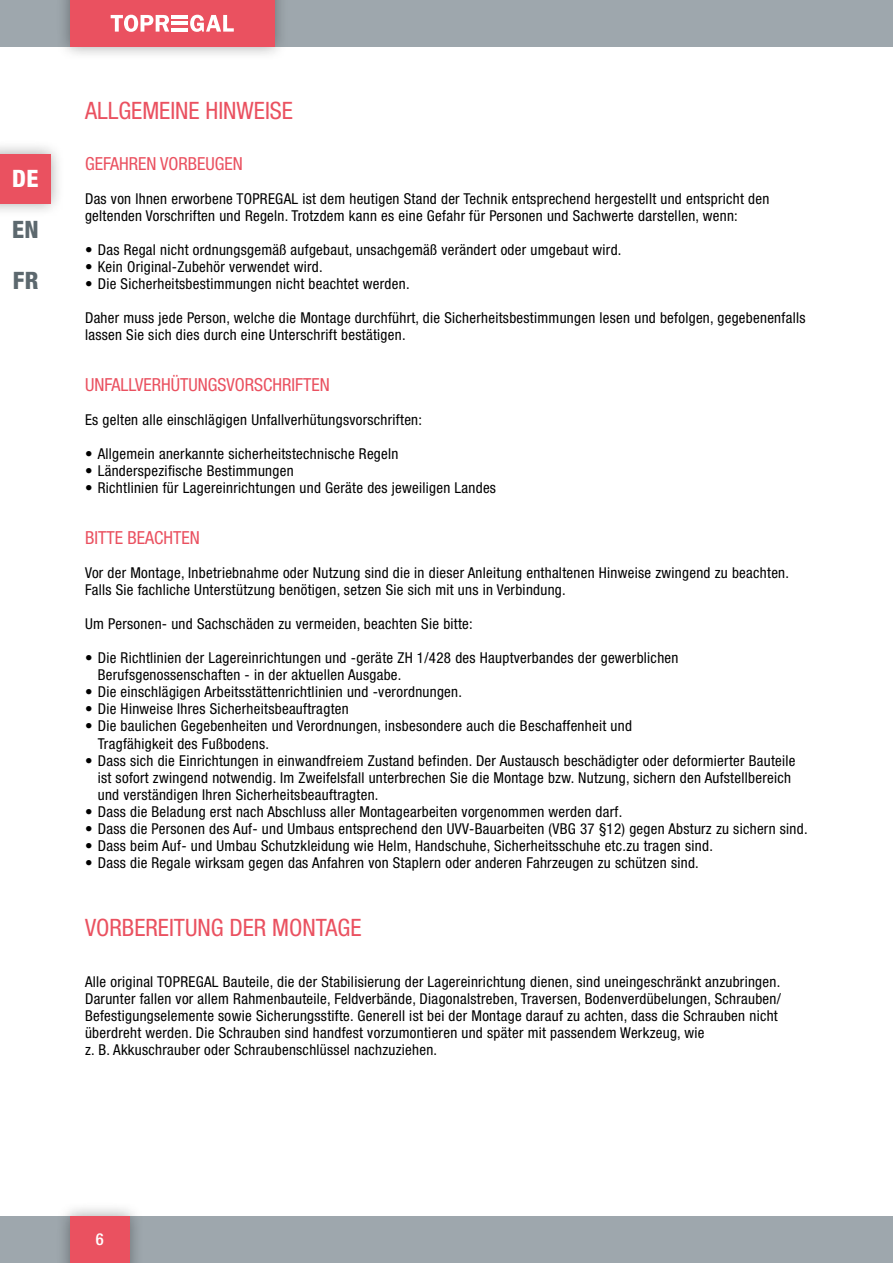
<style>
.page{position:relative;width:893px;height:1263px;background:#fff}
.page>*{position:absolute;margin:0;border:0;box-sizing:border-box;transform-origin:0 0}
.t1{font:condensed 24px "Helvetica Neue LT Pro";color:#ea5160}
.t2{font:800 condensed 24px/51px "Helvetica Neue LT Pro";color:#5c686e}
.t3{font:800 condensed 24px "Helvetica Neue LT Pro";color:#fff}
.t4{font:condensed 18px "Helvetica Neue LT Pro";color:#ea5160}
.t5{font:500 condensed 16.5px "Helvetica Neue LT Pro";color:#fff}
.t6{font:condensed 15px/17px "Helvetica Neue LT Pro";letter-spacing:.02em;color:#000}
</style>
<div class="page">
<div style="left:0;top:1216px;width:893px;height:47px;background:#9ea7ad"></div>
<div style="left:0;top:0;width:893px;height:47px;background:#9ea7ad"></div>
<div style="left:56px;top:0;width:233px;height:61px;background:#000;opacity:.35"></div>
<div style="left:70px;top:0;width:204px;height:47px;background:#ea5160"></div>
<div style="left:56px;top:1202px;width:88px;height:61px;background:#000;opacity:.35"></div>
<div style="left:70px;top:1216px;width:60px;height:47px;background:#ea5160"></div>
<div style="left:0;top:139px;width:65px;height:78px;background:#000;opacity:.35"></div>
<div style="left:0;top:154px;width:50px;height:49px;background:#ea5160"></div>
<svg style="left:111px;top:15px;width:58px;height:17px"></svg>
<svg style="left:190px;top:15px;width:44px;height:17px"></svg>
<hr style="left:171px;top:15px;width:17px;height:3px;background:#fff">
<hr style="left:171px;top:22px;width:17px;height:3px;background:#fff">
<hr style="left:171px;top:28px;width:17px;height:4px;background:#fff">
<h1 class="t3" style="left:12px;top:164px;width:28px">DE</h1>
<h1 class="t2" style="left:12px;top:204px;width:28px">EN<br>FR</h1>
<h1 class="t1" style="left:85px;top:96px;width:210px">ALLGEMEINE HINWEISE</h1>
<p class="t4" style="left:85px;top:153px;width:159px">GEFAHREN VORBEUGEN</p>
<p class="t6" style="left:85px;top:190px;width:686px">Das von Ihnen erworbene TOPREGAL ist dem heutigen Stand der Technik entsprechend hergestellt und entspricht den geltenden Vorschriften und Regeln. Trotzdem kann es eine Gefahr für Personen und Sachwerte darstellen, wenn:</p>
<p class="t6" style="left:85px;top:241px;width:538px">• Das Regal nicht ordnungsgemäß aufgebaut, unsachgemäß verändert oder umgebaut wird.</p>
<p class="t6" style="left:85px;top:258px;width:239px">• Kein Original-Zubehör verwendet wird.</p>
<p class="t6" style="left:85px;top:275px;width:326px">• Die Sicherheitsbestimmungen nicht beachtet werden.</p>
<p class="t6" style="left:85px;top:309px;width:722px">Daher muss jede Person, welche die Montage durchführt, die Sicherheitsbestimmungen lesen und befolgen, gegebenenfalls lassen Sie sich dies durch eine Unterschrift bestätigen.</p>
<p class="t4" style="left:85px;top:374px;width:246px">UNFALLVERHÜTUNGSVORSCHRIFTEN</p>
<p class="t6" style="left:85px;top:411px;width:339px">Es gelten alle einschlägigen Unfallverhütungsvorschriften:</p>
<p class="t6" style="left:85px;top:445px;width:315px">• Allgemein anerkannte sicherheitstechnische Regeln</p>
<p class="t6" style="left:85px;top:462px;width:210px">• Länderspezifische Bestimmungen</p>
<p class="t6" style="left:85px;top:479px;width:413px">• Richtlinien für Lagereinrichtungen und Geräte des jeweiligen Landes</p>
<p class="t4" style="left:85px;top:527px;width:116px">BITTE BEACHTEN</p>
<p class="t6" style="left:85px;top:564px;width:706px">Vor der Montage, Inbetriebnahme oder Nutzung sind die in dieser Anleitung enthaltenen Hinweise zwingend zu beachten.<br>Falls Sie fachliche Unterstützung benötigen, setzen Sie sich mit uns in Verbindung.</p>
<p class="t6" style="left:85px;top:615px;width:389px">Um Personen- und Sachschäden zu vermeiden, beachten Sie bitte:</p>
<p class="t6" style="left:98px;top:649px;width:582px;text-indent:-13px">• Die Richtlinien der Lagereinrichtungen und -geräte ZH 1/428 des Hauptverbandes der gewerblichen<br>Berufsgenossenschaften - in der aktuellen Ausgabe.</p>
<p class="t6" style="left:85px;top:683px;width:379px">• Die einschlägigen Arbeitsstättenrichtlinien und -verordnungen.</p>
<p class="t6" style="left:85px;top:700px;width:265px">• Die Hinweise Ihres Sicherheitsbeauftragten</p>
<p class="t6" style="left:98px;top:717px;width:536px;text-indent:-13px">• Die baulichen Gegebenheiten und Verordnungen, insbesondere auch die Beschaffenheit und<br>Tragfähigkeit des Fußbodens.</p>
<p class="t6" style="left:98px;top:751px;width:699px;text-indent:-13px">• Dass sich die Einrichtungen in einwandfreiem Zustand befinden. Der Austausch beschädigter oder deformierter Bauteile ist sofort zwingend notwendig. Im Zweifelsfall unterbrechen Sie die Montage bzw. Nutzung, sichern den Aufstellbereich und verständigen Ihren Sicherheitsbeauftragten.</p>
<p class="t6" style="left:85px;top:803px;width:539px">• Dass die Beladung erst nach Abschluss aller Montagearbeiten vorgenommen werden darf.</p>
<p class="t6" style="left:85px;top:820px;width:724px">• Dass die Personen des Auf- und Umbaus entsprechend den UVV-Bauarbeiten (VBG 37 §12) gegen Absturz zu sichern sind.</p>
<p class="t6" style="left:85px;top:837px;width:629px">• Dass beim Auf- und Umbau Schutzkleidung wie Helm, Handschuhe, Sicherheitsschuhe etc.zu tragen sind.</p>
<p class="t6" style="left:85px;top:854px;width:615px">• Dass die Regale wirksam gegen das Anfahren von Staplern oder anderen Fahrzeugen zu schützen sind.</p>
<h1 class="t1" style="left:85px;top:913px;width:278px">VORBEREITUNG DER MONTAGE</h1>
<p class="t6" style="left:85px;top:973px;width:697px">Alle original TOPREGAL Bauteile, die der Stabilisierung der Lagereinrichtung dienen, sind uneingeschränkt anzubringen.<br>Darunter fallen vor allem Rahmenbauteile, Feldverbände, Diagonalstreben, Traversen, Bodenverdübelungen, Schrauben/ Befestigungselemente sowie Sicherungsstifte. Generell ist bei der Montage darauf zu achten, dass die Schrauben nicht überdreht werden. Die Schrauben sind handfest vorzumontieren und später mit passendem Werkzeug, wie<br>z. B. Akkuschrauber oder Schraubenschlüssel nachzuziehen.</p>
<p class="t5" style="left:96px;top:1229px;width:9px">6</p>
</div>
